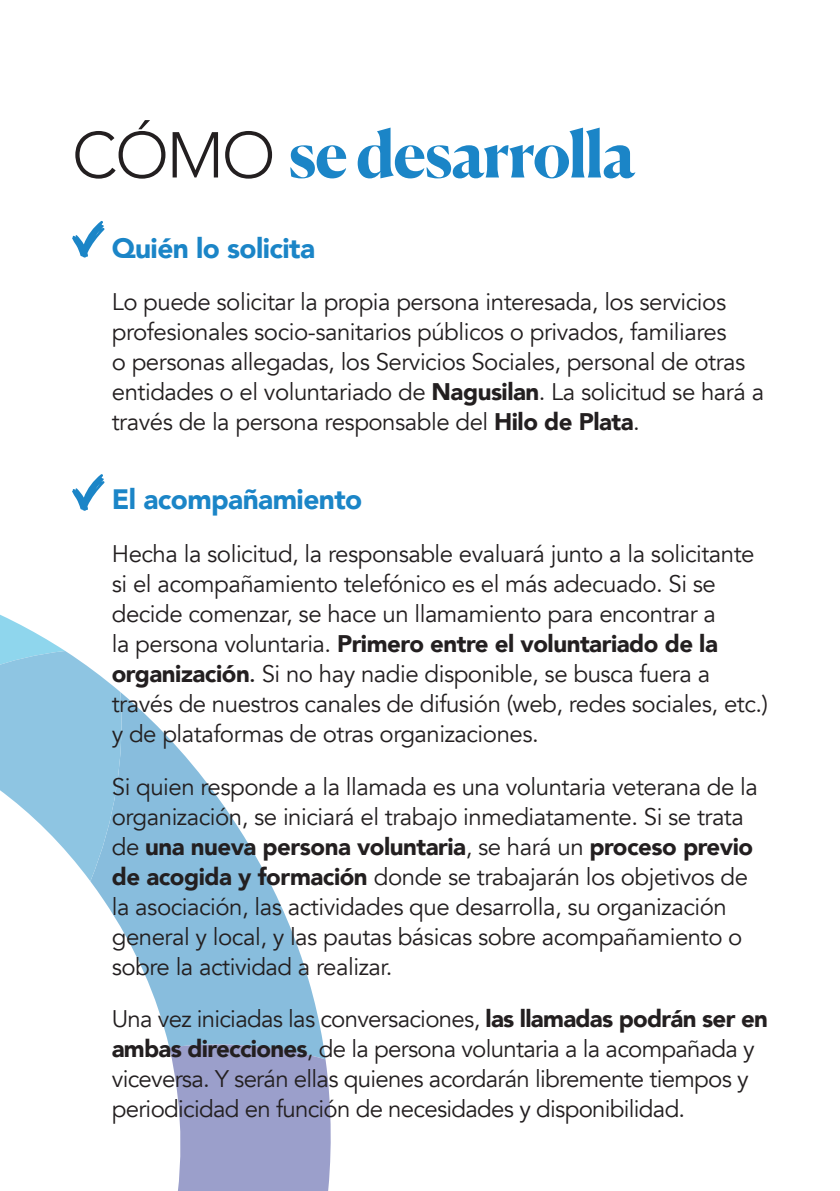
<style>
.page{position:relative;width:840px;height:1191px;background:#fff}
.page>*{position:absolute;margin:0;border:0;box-sizing:border-box;transform-origin:0 0}
.t1{font:700 64px "Canela";letter-spacing:-.025em;color:#1b85c7}
.t2{font:900 28px "Avenir";letter-spacing:-.02em;color:#1b85c7}
.t3{font:24px/30px "Avenir";letter-spacing:-.02em;color:#231f20}
.s1{font-family:"Avenir";font-weight:300;color:#231f20}
.s2{font-weight:900}
.s3{font-weight:500}
</style>
<div class="page">
<svg style="left:90px;top:696px;width:233px;height:346px;fill:#88bddd"></svg>
<svg style="left:168px;top:1042px;width:163px;height:149px;background:#a1a7cf"></svg>
<svg style="left:0;top:614px;width:125px;height:267px"></svg>
<svg style="left:72px;top:221px;width:33px;height:37px"></svg>
<svg style="left:72px;top:474px;width:33px;height:37px"></svg>
<h1 class="t1" style="left:72px;top:104px;width:565px"><span class="s1">CÓMO</span> se desarrolla</h1>
<p class="t2" style="left:112px;top:224px;width:205px">Quién lo solicita</p>
<p class="t3" style="left:112px;top:287px;width:653px">Lo puede solicitar la propia persona interesada, los servicios profesionales socio-sanitarios públicos o privados, familiares<br>o personas allegadas, los Servicios Sociales, personal de otras entidades o el voluntariado de <span class="s2">Nagusilan</span>. La solicitud se hará a través de la persona responsable del <span class="s2">Hilo de Plata</span>.</p>
<p class="t2" style="left:112px;top:475px;width:252px">El acompañamiento</p>
<p class="t3" style="left:112px;top:539px;width:657px">Hecha la solicitud, la responsable evaluará junto a la solicitante si el acompañamiento telefónico es el más adecuado. Si se decide comenzar, se hace un llamamiento para encontrar a<br>la persona voluntaria. <span class="s2">Primero entre el voluntariado de la organización</span><span class="s3">.</span> Si no hay nadie disponible, se busca fuera a través de nuestros canales de difusión (web, redes sociales, etc.) y de plataformas de otras organizaciones.</p>
<p class="t3" style="left:112px;top:771px;width:647px">Si quien responde a la llamada es una voluntaria veterana de la organización, se iniciará el trabajo inmediatamente. Si se trata de <span class="s2">una nueva persona voluntaria</span>, se hará un <span class="s2">proceso previo de acogida y formación</span> donde se trabajarán los objetivos de la asociación, las actividades que desarrolla, su organización general y local, y las pautas básicas sobre acompañamiento o sobre la actividad a realizar.</p>
<p class="t3" style="left:112px;top:1004px;width:657px">Una vez iniciadas las conversaciones, <span class="s2">las llamadas podrán ser en ambas direcciones</span>, de la persona voluntaria a la acompañada y viceversa. Y serán ellas quienes acordarán libremente tiempos y periodicidad en función de necesidades y disponibilidad.</p>
</div>
